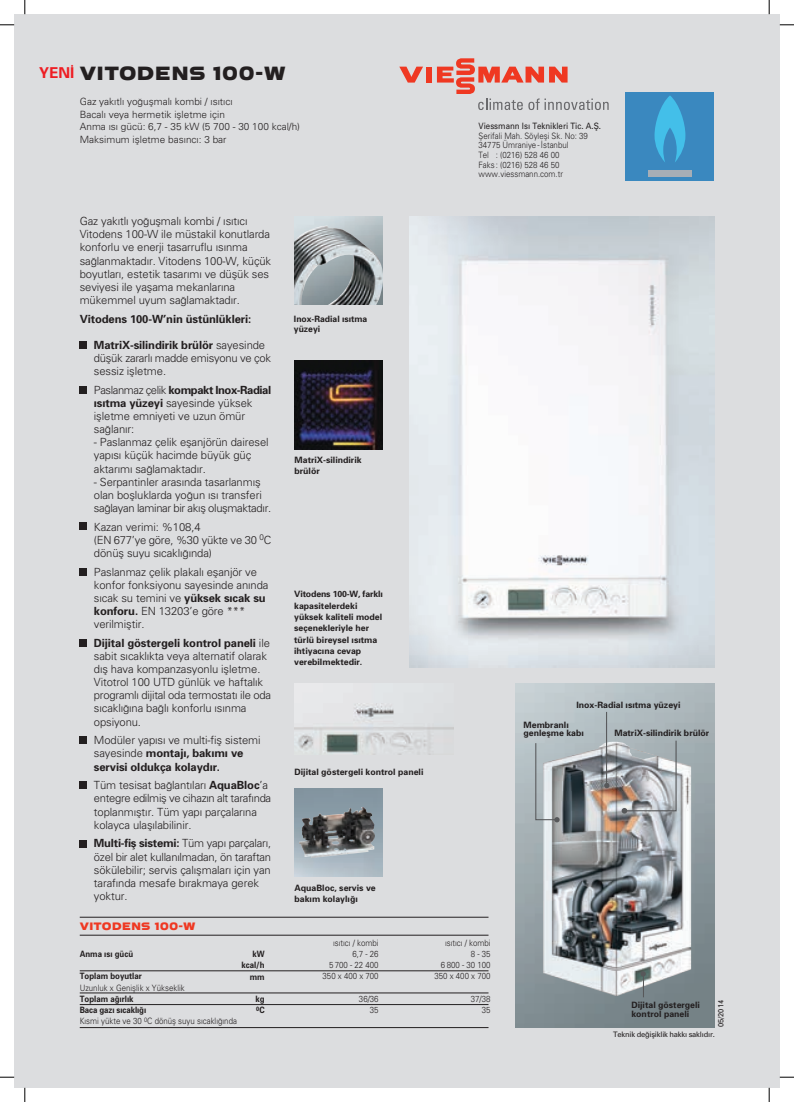
<style>
.page{position:relative;width:794px;height:1102px;background:#fff}
.page>*{position:absolute;margin:0;border:0;box-sizing:border-box;transform-origin:0 0}
.t1{font:20px "VIESSMANN Normal";color:#231f20}
.t2{font:15px "Univers Turk B";color:#ee1d23}
.t3{font:11.25px/13.1px "Univers Light Turk";letter-spacing:-.01em;color:#231f20}
.t4{font:11.25px/13.1px "Univers Turk B";letter-spacing:-.01em;color:#231f20}
.t5{font:11.25px "Univers Turk B";letter-spacing:-.035em;color:#231f20}
.t6{font:11.25px "VIESSMANN Normal";color:#ef3822}
.t7{font:10px/12.5px "Univers Light Turk";color:#231f20}
.t8{font:8.75px/11.2px "Univers Turk B";color:#231f20}
.t9{font:8.75px/11.2px "Univers Light Turk";color:#231f20;text-align:right;scale:.9 1}
.t10{font:8.75px/11.2px "Univers Turk B";color:#231f20;text-align:right;scale:.9 1}
.t11{font:8.75px "Univers Turk";color:#231f20;scale:.9 1}
.t12{font:7.5px "Univers Turk";letter-spacing:-.025em;color:#231f20}
.t13{font:6.25px "Univers Turk B";color:#231f20;scale:.9 1}
.s1{font-family:"Univers Light Turk"}
.s2{font-family:"Univers Turk B"}
.s3{font-size:8.75px}
</style>
<div class="page">
<div style="left:14px;top:14px;width:766px;height:1074px;background:#dcdddf"></div>
<hr style="left:80px;top:917px;width:408px;height:1px;background:#231f20">
<hr style="left:80px;top:935px;width:408px;height:1px;background:#231f20">
<hr style="left:80px;top:971px;width:408px;height:1px;background:#231f20">
<hr style="left:80px;top:993px;width:408px;height:1px;background:#231f20">
<hr style="left:80px;top:1027px;width:408px;height:1px;background:#231f20">
<hr style="left:80px;top:1004px;width:408px;height:1px;background:#231f20">
<img style="left:516px;top:684px;width:198px;height:344px">
<img style="left:543px;top:742px;width:148px;height:254px">
<img style="left:409px;top:216px;width:305px;height:452px">
<img style="left:294px;top:788px;width:89px;height:89px">
<img style="left:302px;top:807px;width:62px;height:28px">
<div style="left:80px;top:341px;width:7px;height:7px;background:#231f20"></div>
<div style="left:80px;top:386px;width:7px;height:8px;background:#231f20"></div>
<div style="left:80px;top:523px;width:7px;height:7px;background:#231f20"></div>
<div style="left:80px;top:639px;width:7px;height:7px;background:#231f20"></div>
<div style="left:80px;top:737px;width:7px;height:7px;background:#231f20"></div>
<div style="left:80px;top:840px;width:7px;height:7px;background:#231f20"></div>
<div style="left:80px;top:782px;width:7px;height:7px;background:#231f20"></div>
<div style="left:80px;top:568px;width:7px;height:7px;background:#231f20"></div>
<img style="left:294px;top:684px;width:160px;height:71px">
<svg style="left:604px;top:783px;width:5px;height:5px"></svg>
<hr style="left:606px;top:712px;width:1px;height:73px;background:#57585a">
<svg style="left:621px;top:739px;width:56px;height:75px;background:#abaeb1"></svg>
<svg style="left:535px;top:742px;width:24px;height:80px;background:#b2babd"></svg>
<svg style="left:640px;top:971px;width:6px;height:26px"></svg>
<img style="left:294px;top:361px;width:89px;height:88px">
<div style="left:625px;top:92px;width:89px;height:88px;background:#3a88bf"></div>
<svg style="left:654px;top:95px;width:32px;height:67px"></svg>
<div style="left:648px;top:170px;width:44px;height:6px;background:#a7aeb6"></div>
<img style="left:294px;top:226px;width:89px;height:79px">
<svg style="left:0;top:25px;width:14px;height:1px"></svg>
<svg style="left:25px;top:0;width:1px;height:14px"></svg>
<svg style="left:780px;top:25px;width:14px;height:1px"></svg>
<svg style="left:769px;top:0;width:1px;height:14px"></svg>
<svg style="left:0;top:1077px;width:14px;height:1px"></svg>
<svg style="left:780px;top:1077px;width:14px;height:1px"></svg>
<svg style="left:25px;top:1088px;width:1px;height:14px"></svg>
<svg style="left:769px;top:1088px;width:1px;height:14px"></svg>
<div style="left:425px;top:67px;width:6px;height:16px;background:#ef3822"></div>
<svg style="left:399px;top:67px;width:24px;height:16px"></svg>
<svg style="left:437px;top:58px;width:171px;height:52px"></svg>
<h2 class="t2" style="left:39px;top:67px;width:37px">YEN‹</h2>
<h1 class="t1" style="left:80px;top:60px;width:207px">VITODENS 100-W</h1>
<p class="t7" style="left:80px;top:96px;width:222px">Gaz yak›tl› yo¤uflmal› kombi / ›s›t›c›<br>Bacal› veya hermetik iflletme için<br>Anma ›s› gücü: 6,7 - 35 kW (5 700 - 30 100 kcal/h)<br>Maksimum iflletme bas›nc›: 3 bar</p>
<p class="t11" style="left:478px;top:123px;width:138px">Viessmann Is› Teknikleri Tic. A.fi.</p>
<p class="t9" style="left:478px;top:132px;width:123px;line-height:9.6px;text-align:left">fierifali Mah. Söylefli Sk. No: 39<br>34775 Ümraniye - ‹stanbul<br>Tel : (0216) 528 46 00<br>Faks : (0216) 528 46 50 www.viessmann.com.tr</p>
<p class="t3" style="left:80px;top:216px;width:193px">Gaz yak›tl› yo¤uflmal› kombi / ›s›t›c› Vitodens 100-W ile müstakil konutlarda konforlu ve enerji tasarruflu ›s›nma sa¤lanmaktad›r. Vitodens 100-W, küçük boyutlar›, estetik tasar›m› ve düflük ses seviyesi ile yaflama mekanlar›na mükemmel uyum sa¤lamaktad›r.</p>
<p class="t4" style="left:80px;top:313px;width:173px">Vitodens 100-W’nin üstünlükleri:</p>
<p class="t4" style="left:94px;top:339px;width:173px">MatriX-silindirik brülör <span class="s1">sayesinde</span></p>
<p class="t3" style="left:94px;top:352px;width:179px">düflük zararl› madde emisyonu ve çok sessiz iflletme.</p>
<p class="t5" style="left:94px;top:386px;width:179px"><span class="s1">Paslanmaz çelik</span> kompakt Inox-Radial</p>
<p class="t3" style="left:94px;top:397px;width:160px"><span class="s2">›s›tma yüzeyi</span> sayesinde yüksek iflletme emniyeti ve uzun ömür sa¤lan›r:</p>
<p class="t3" style="left:94px;top:437px;width:176px">- Paslanmaz çelik eflanjörün dairesel yap›s› küçük hacimde büyük güç aktar›m› sa¤lamaktad›r.</p>
<p class="t3" style="left:94px;top:476px;width:179px">- Serpantinler aras›nda tasarlanm›fl olan boflluklarda yo¤un ›s› transferi sa¤layan laminar bir ak›fl oluflmaktad›r.</p>
<p class="t3" style="left:94px;top:521px;width:179px">Kazan verimi: %108,4<br>(EN 677’ye göre, %30 yükte ve 30 <sup>0</sup>C dönüfl suyu s›cakl›¤›nda)</p>
<p class="t3" style="left:94px;top:566px;width:176px">Paslanmaz çelik plakal› eflanjör ve konfor fonksiyonu sayesinde an›nda s›cak su temini ve <span class="s2">yüksek s›cak su konforu.</span> EN 13203’e göre *** verilmifltir.</p>
<p class="t4" style="left:94px;top:637px;width:178px">Dijital göstergeli kontrol paneli <span class="s1">ile</span></p>
<p class="t3" style="left:94px;top:650px;width:179px">sabit s›cakl›kta veya alternatif olarak d›fl hava kompanzasyonlu iflletme.<br>Vitotrol 100 UTD günlük ve haftal›k programl› dijital oda termostat› ile oda s›cakl›¤›na ba¤l› konforlu ›s›nma opsiyonu.</p>
<p class="t3" style="left:94px;top:735px;width:168px">Modüler yap›s› ve multi-fifl sistemi</p>
<p class="t4" style="left:94px;top:748px;width:151px"><span class="s1">sayesinde</span> montaj›, bak›m› ve servisi oldukça kolayd›r.</p>
<p class="t3" style="left:94px;top:780px;width:179px">Tüm tesisat ba¤lant›lar› <span class="s2">AquaBloc</span>’a entegre edilmifl ve cihaz›n alt taraf›nda toplanm›flt›r. Tüm yap› parçalar›na kolayca ulafl›labilinir.</p>
<p class="t4" style="left:94px;top:838px;width:179px">Multi-fifl sistemi: <span class="s1">Tüm yap› parçalar›,</span></p>
<p class="t3" style="left:94px;top:851px;width:179px">özel bir alet kullan›lmadan, ön taraftan sökülebilir; servis çal›flmalar› için yan taraf›nda mesafe b›rakmaya gerek yoktur.</p>
<p class="t6" style="left:80px;top:919px;width:117px">VITODENS 100-W</p>
<p class="t10" style="left:80px;top:949px;width:61px">Anma ›s› gücü</p>
<p class="t10" style="left:80px;top:971px;width:71px">Toplam boyutlar</p>
<p class="t9" style="left:80px;top:983px;width:118px">Uzunluk x Genifllik x Yükseklik</p>
<p class="t10" style="left:80px;top:994px;width:75px;text-align:left">Toplam a¤›rl›k<br>Baca gaz› s›cakl›¤›</p>
<p class="t9" style="left:80px;top:1016px;width:176px">K›smi yükte ve 30 <sup>0</sup>C dönüfl suyu s›cakl›¤›nda</p>
<p class="t10" style="left:241px;top:949px;width:27px">kW kcal/h mm</p>
<p class="t10" style="left:255px;top:994px;width:12px">kg</p>
<p class="t13" style="left:256px;top:1007px;width:11px">0<span class="s3">C</span></p>
<p class="t8" style="left:294px;top:314px;width:75px;line-height:10px">Inox-Radial ›s›tma yüzeyi</p>
<p class="t8" style="left:294px;top:455px;width:69px">MatriX-silindirik brülör</p>
<p class="t8" style="left:294px;top:590px;width:90px">Vitodens 100-W, farkl› kapasitelerdeki yüksek kaliteli model seçenekleriyle her türlü bireysel ›s›tma ihtiyac›na cevap verebilmektedir.</p>
<p class="t8" style="left:294px;top:767px;width:130px">Dijital göstergeli kontrol paneli</p>
<p class="t8" style="left:294px;top:883px;width:83px">AquaBloc, servis ve bak›m kolayl›¤›</p>
<p class="t9" style="left:322px;top:938px;width:64px">›s›t›c› / kombi<br>6,7 - 26<br>5 700 - 22 400<br>350 x 400 x 700</p>
<p class="t9" style="left:359px;top:994px;width:23px">36/36<br>35</p>
<p class="t9" style="left:434px;top:938px;width:64px">›s›t›c› / kombi<br>8 - 35<br>6 800 - 30 100<br>350 x 400 x 700</p>
<p class="t9" style="left:471px;top:994px;width:23px">37/38<br>35</p>
<p class="t8" style="left:576px;top:700px;width:106px">Inox-Radial ›s›tma yüzeyi</p>
<p class="t8" style="left:614px;top:728px;width:96px">MatriX-silindirik brülör</p>
<p class="t8" style="left:523px;top:721px;width:62px;line-height:8.8px">Membranl› genleflme kab›</p>
<p class="t8" style="left:631px;top:1001px;width:70px;line-height:8.8px">Dijital göstergeli kontrol paneli</p>
<p class="t12" style="left:718px;top:1027px;width:29px;rotate:-90deg">05/2014</p>
<p class="t12" style="left:613px;top:1032px;width:103px">Teknik de¤ifliklik hakk› sakl›d›r.</p>
</div>
